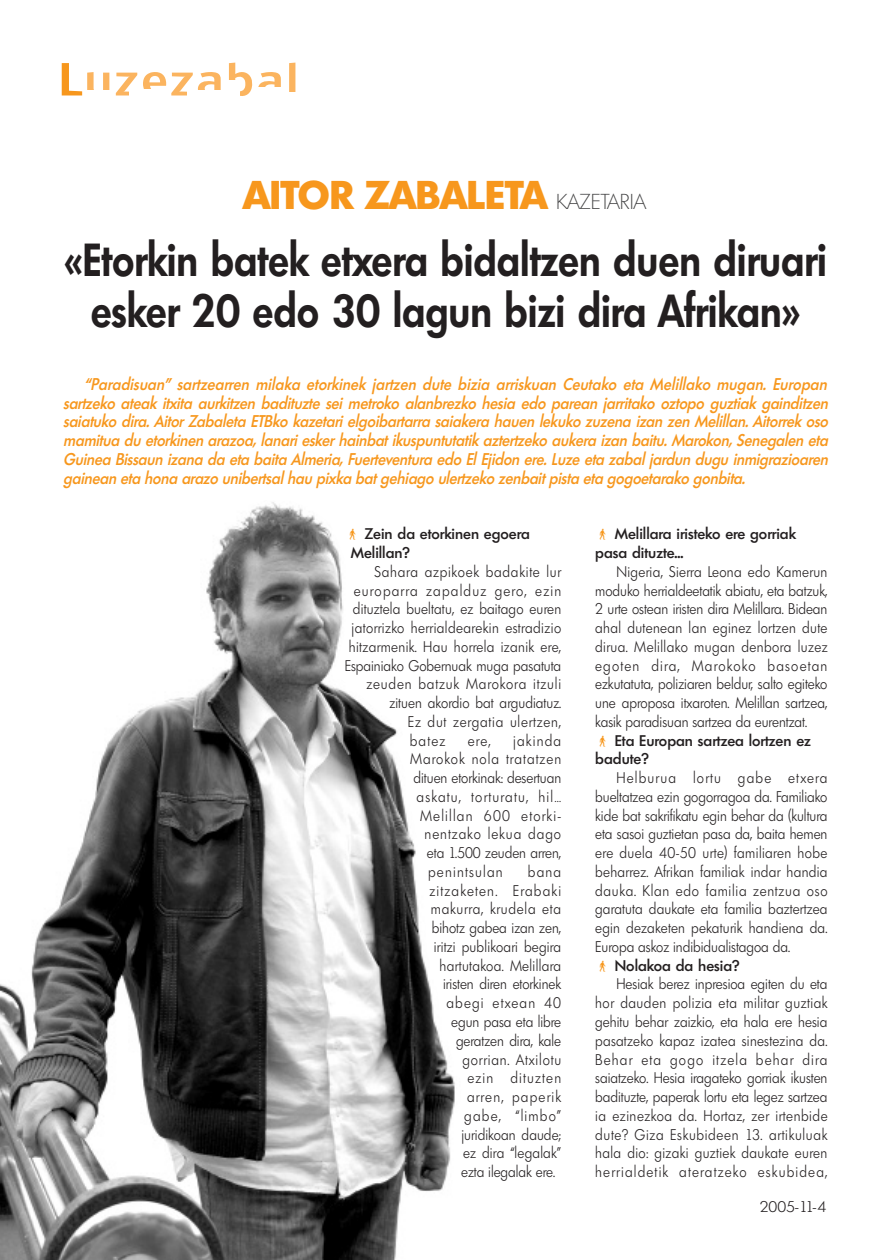
<style>
.page{position:relative;width:890px;height:1260px;background:#fff}
.page>*{position:absolute;margin:0;border:0;box-sizing:border-box;transform-origin:0 0}
.t1{font:600 45px/51px "Limerick";color:#231f20;text-align:center;scale:.86 1}
.t2{font:500 45px "Glasgow";letter-spacing:.055em;color:#fbb45f;scale:1.2 1}
.t3{font:800 39px "Limerick";color:#f7971d}
.t4{font:italic 500 16.5px/18.8px "Limerick";letter-spacing:-.005em;color:#f7971d;scale:.9 1}
.t5{font:300 15px/18.8px "Limerick";letter-spacing:.02em;color:#231f20;scale:.9 1}
.t6{font:300 15px/18.8px "Limerick";color:#231f20;scale:.9 1}
.t7{font:300 15px "Limerick";letter-spacing:.09em;color:#231f20;scale:.9 1}
.t8{font:500 15px/18.8px "Limerick";color:#231f20}
.t9{font:300 15px "Limerick";letter-spacing:.055em;color:#231f20;scale:.9 1}
.t10{font:300 15px "Limerick";letter-spacing:.06em;color:#231f20;scale:.9 1}
.t11{font:300 15px "Limerick";letter-spacing:.065em;color:#231f20;scale:.9 1}
.t12{font:300 15px "Limerick";letter-spacing:.075em;color:#231f20;scale:.9 1}
.t13{font:300 15px "Limerick";letter-spacing:.07em;color:#231f20;scale:.9 1}
.t14{font:300 15px "Limerick";letter-spacing:.02em;color:#231f20}
.s1{color:#f7971d}
.s2{font-family:"Limeri";font-weight:200;font-size:21px;color:#3e3e3f}
.s3{font-family:"Zeal";font-weight:400;color:#f7971d}
.s4{font-weight:500}
</style>
<div class="page">
<svg style="left:0;top:502px;width:455px;height:757px"></svg>
<h1 class="t2" style="left:59px;top:54px;width:201px"><span class="s1">L</span>uzezabal</h1>
<h2 class="t3" style="left:243px;top:173px;width:404px">AITOR ZABALETA <span class="s2">KAZETARIA</span></h2>
<h1 class="t1" style="left:64px;top:235px;width:888px">«Etorkin batek etxera bidaltzen duen diruari esker 20 edo 30 lagun bizi dira Afrikan»</h1>
<p class="t4" style="left:63px;top:375px;width:853px;text-indent:21px">“Paradisuan” sartzearren milaka etorkinek jartzen dute bizia arriskuan Ceutako eta Melillako mugan. Europan sartzeko ateak itxita aurkitzen badituzte sei metroko alanbrezko hesia edo parean jarritako oztopo guztiak gainditzen saiatuko dira. Aitor Zabaleta ETBko kazetari elgoibartarra saiakera hauen lekuko zuzena izan zen Melillan. Aitorrek oso mamitua du etorkinen arazoa, lanari esker hainbat ikuspuntutatik aztertzeko aukera izan baitu. Marokon, Senegalen eta Guinea Bissaun izana da eta baita Almeria, Fuerteventura edo El Ejidon ere. Luze eta zabal jardun dugu inmigrazioaren gainean eta hona arazo unibertsal hau pixka bat gehiago ulertzeko zenbait pista eta gogoetarako gonbita.</p>
<p class="t8" style="left:351px;top:524px;width:181px;text-indent:-6px"><span class="s3">®</span> Zein da etorkinen egoera<br>Melillan?</p>
<p class="t9" style="left:374px;top:562px;width:209px">Sahara azpikoek badakite lur</p>
<p class="t7" style="left:354px;top:581px;width:232px">europarra zapalduz gero, ezin</p>
<p class="t5" style="left:353px;top:599px;width:233px">dituztela bueltatu, ez baitago euren</p>
<p class="t5" style="left:351px;top:618px;width:234px">jatorrizko herrialdearekin estradizio</p>
<p class="t5" style="left:349px;top:637px;width:237px">hitzarmenik. Hau horrela izanik ere,</p>
<p class="t6" style="left:344px;top:656px;width:242px">Espainiako Gobernuak muga pasatuta</p>
<p class="t11" style="left:366px;top:675px;width:218px">zeuden batzuk Marokora itzuli</p>
<p class="t5" style="left:389px;top:693px;width:192px">zituen akordio bat argudiatuz.</p>
<p class="t10" style="left:408px;top:712px;width:172px">Ez dut zergatia ulertzen,</p>
<p class="t5" style="left:410px;top:731px;width:41px">batez</p>
<p class="t5" style="left:467px;top:731px;width:27px">ere,</p>
<p class="t7" style="left:513px;top:731px;width:55px">jakinda</p>
<p class="t12" style="left:410px;top:750px;width:169px">Marokok nola tratatzen</p>
<p class="t6" style="left:413px;top:768px;width:165px">dituen etorkinak: desertuan</p>
<p class="t7" style="left:416px;top:787px;width:162px">askatu, torturatu, hil…</p>
<p class="t7" style="left:420px;top:806px;width:158px">Melillan 600 etorki-</p>
<p class="t13" style="left:424px;top:825px;width:153px">nentzako lekua dago</p>
<p class="t6" style="left:427px;top:843px;width:151px">eta 1.500 zeuden arren,</p>
<p class="t7" style="left:428px;top:862px;width:84px">penintsulan</p>
<p class="t5" style="left:528px;top:862px;width:38px">bana</p>
<p class="t7" style="left:429px;top:881px;width:148px">zitzaketen. Erabaki</p>
<p class="t9" style="left:430px;top:900px;width:146px">makurra, krudela eta</p>
<p class="t6" style="left:431px;top:918px;width:145px">bihotz gabea izan zen,</p>
<p class="t5" style="left:434px;top:937px;width:143px">iritzi publikoari begira</p>
<p class="t5" style="left:439px;top:956px;width:137px">hartutakoa. Melillara</p>
<p class="t6" style="left:443px;top:974px;width:133px">iristen diren etorkinek</p>
<p class="t7" style="left:446px;top:994px;width:129px">abegi etxean 40</p>
<p class="t6" style="left:451px;top:1012px;width:124px">egun pasa eta libre</p>
<p class="t6" style="left:456px;top:1031px;width:118px">geratzen dira, kale</p>
<p class="t10" style="left:462px;top:1050px;width:111px">gorrian. Atxilotu</p>
<p class="t7" style="left:467px;top:1069px;width:106px">ezin dituzten</p>
<p class="t7" style="left:467px;top:1087px;width:106px">arren, paperik</p>
<p class="t7" style="left:464px;top:1106px;width:109px">gabe, “limbo”</p>
<p class="t5" style="left:461px;top:1124px;width:112px">juridikoan daude;</p>
<p class="t5" style="left:463px;top:1143px;width:110px">ez dira “legalak”</p>
<p class="t6" style="left:461px;top:1162px;width:106px">ezta ilegalak ere.</p>
<p class="t8" style="left:595px;top:524px;width:202px"><span class="s3">®</span> Melillara iristeko ere gorriak pasa dituzte...</p>
<p class="t6" style="left:595px;top:562px;width:260px;text-indent:21px">Nigeria, Sierra Leona edo Kamerun moduko herrialdeetatik abiatu, eta batzuk, 2 urte ostean iristen dira Melillara. Bidean ahal dutenean lan eginez lortzen dute dirua. Melillako mugan denbora luzez egoten dira, Marokoko basoetan ezkutatuta, poliziaren beldur, salto egiteko une aproposa itxaroten. Melillan sartzea, kasik paradisuan sartzea da eurentzat.<br><span class="s3">®</span> <span class="s4">Eta Europan sartzea lortzen ez badute?</span></p>
<p class="t5" style="left:595px;top:768px;width:259px;text-indent:21px">Helburua lortu gabe etxera bueltatzea ezin gogorragoa da. Familiako kide bat sakrifikatu egin behar da (kultura eta sasoi guztietan pasa da, baita hemen ere duela 40-50 urte) familiaren hobe beharrez. Afrikan familiak indar handia dauka. Klan edo familia zentzua oso garatuta daukate eta familia baztertzea egin dezaketen pekaturik handiena da.<br>Europa askoz indibidualistagoa da.<br><span class="s3">®</span> <span class="s4">Nolakoa da hesia?</span></p>
<p class="t5" style="left:595px;top:974px;width:259px;text-align:justify;text-indent:21px">Hesiak berez inpresioa egiten du eta hor dauden polizia eta militar guztiak gehitu behar zaizkio, eta hala ere hesia pasatzeko kapaz izatea sinestezina da.<br>Behar eta gogo itzela behar dira saiatzeko. Hesia iragateko gorriak ikusten badituzte, paperak lortu eta legez sartzea ia ezinezkoa da. Hortaz, zer irtenbide dute? Giza Eskubideen 13. artikuluak hala dio: gizaki guztiek daukate euren herrialdetik ateratzeko eskubidea,</p>
<p class="t14" style="left:759px;top:1197px;width:68px">2005-11-4</p>
</div>
